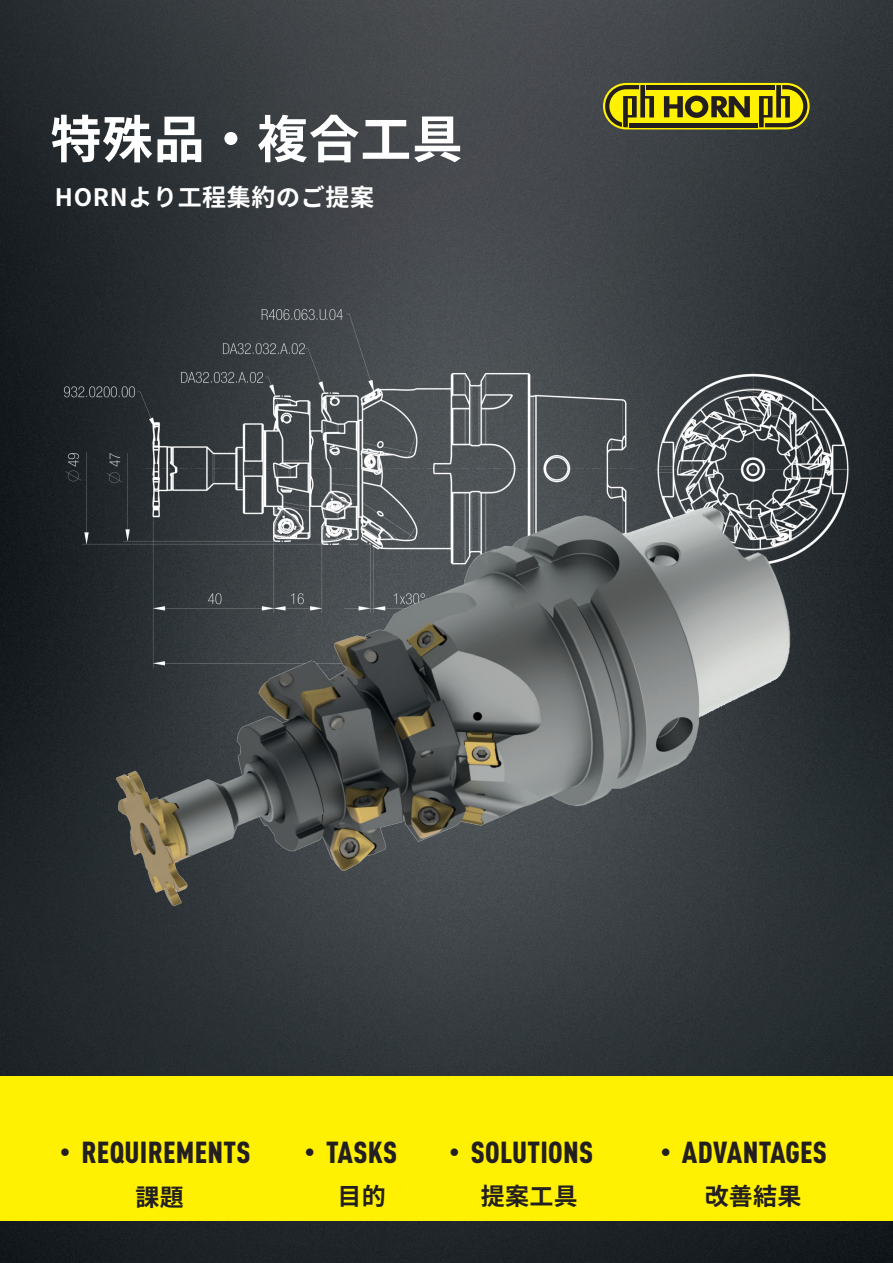
<style>
.page{position:relative;width:893px;height:1263px;background:#fff}
.page>*{position:absolute;margin:0;border:0;box-sizing:border-box;transform-origin:0 0}
.t1{font:700 51px "Noto Sans JP";letter-spacing:.01em;color:#fff}
.t2{font:900 condensed 30px "DIN Pro";letter-spacing:.01em;color:#231f20}
.t3{font:700 24px "Noto Sans JP";letter-spacing:.025em;color:#fff}
.t4{font:700 24px "Noto Sans JP";letter-spacing:.015em;color:#231f20}
.s1{font-family:"Arial";font-weight:400;font-stretch:normal}
</style>
<div class="page">
<img style="left:0;top:0;width:893px;height:1263px">
<svg style="left:603px;top:83px;width:207px;height:46px;background:#e7da04"></svg>
<hr style="left:646px;top:85px;width:129px;height:4px;background:#231f20">
<hr style="left:629px;top:123px;width:129px;height:4px;background:#231f20">
<svg style="left:605px;top:85px;width:49px;height:42px;background:#8f8712"></svg>
<svg style="left:664px;top:96px;width:86px;height:22px;background:#7a7213"></svg>
<svg style="left:759px;top:85px;width:48px;height:42px;background:#8d8512"></svg>
<img style="left:22px;top:283px;width:849px;height:444px">
<img style="left:104px;top:495px;width:698px;height:422px">
<div style="left:0;top:1076px;width:893px;height:144px;background:#fff101"></div>
<h1 class="t1" style="left:51px;top:110px;width:414px">特殊品・複合工具</h1>
<p class="t3" style="left:55px;top:183px;width:321px">HORNより工程集約のご提案</p>
<p class="t2" style="left:60px;top:1129px;width:192px"><span class="s1">•</span> REQUIREMENTS</p>
<p class="t2" style="left:305px;top:1129px;width:94px"><span class="s1">•</span> TASKS</p>
<p class="t2" style="left:449px;top:1129px;width:145px"><span class="s1">•</span> SOLUTIONS</p>
<p class="t2" style="left:660px;top:1129px;width:168px"><span class="s1">•</span> ADVANTAGES</p>
<p class="t4" style="left:135px;top:1184px;width:50px">課題</p>
<p class="t4" style="left:337px;top:1182px;width:50px">目的</p>
<p class="t4" style="left:481px;top:1182px;width:98px">提案工具</p>
<p class="t4" style="left:705px;top:1182px;width:98px">改善結果</p>
</div>
